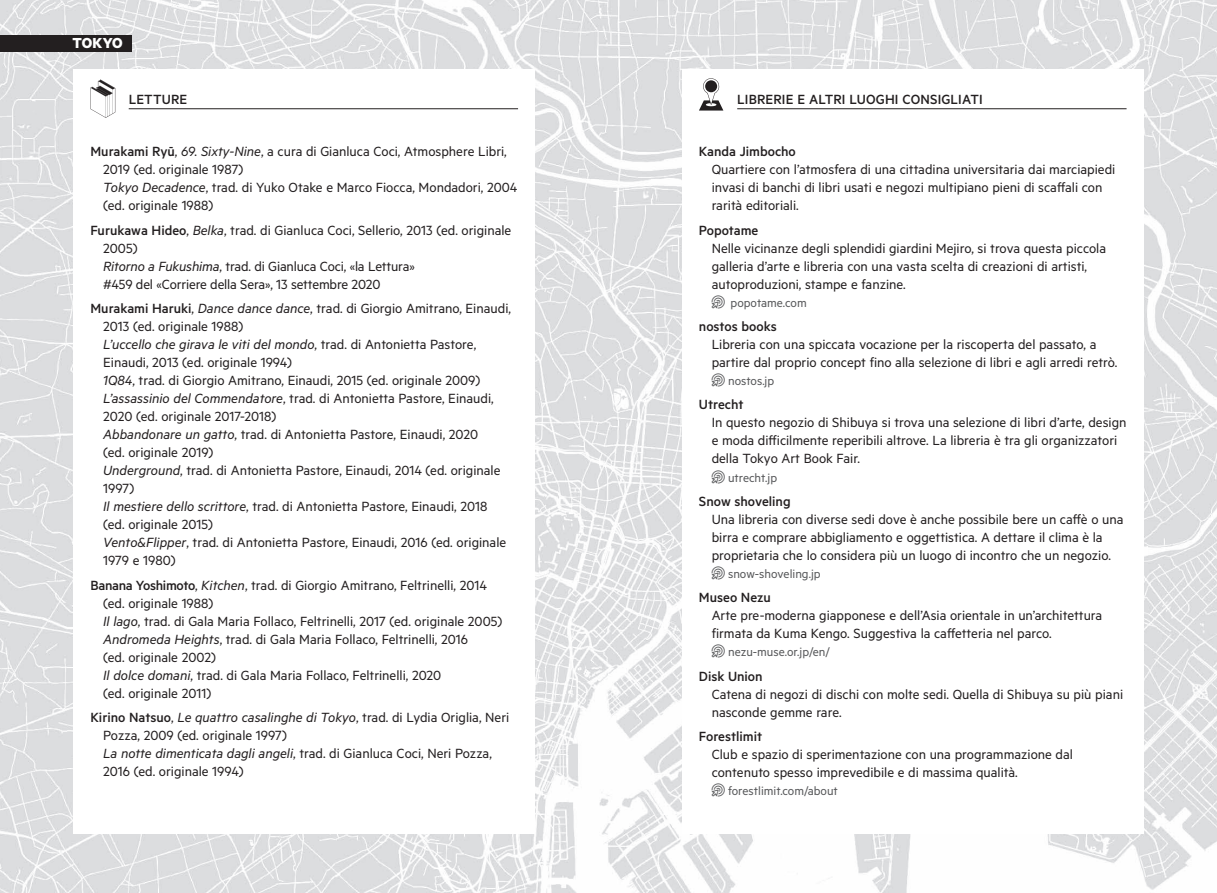
<style>
.page{position:relative;width:1217px;height:893px;background:#fff}
.page>*{position:absolute;margin:0;border:0;box-sizing:border-box;transform-origin:0 0}
.t1{font:700 16.35px "Metric";letter-spacing:.005em;color:#fff}
.t2{font:15px/18px "Metric";color:#231f20}
.t3{font:500 15px "Metric";color:#231f20}
.t4{font:13.5px "Metric";color:#57585a}
.s1{font-weight:500}
.s2{font-style:italic}
</style>
<div class="page">
<img style="left:0;top:0;width:1216px;height:893px">
<div style="left:74px;top:69px;width:461px;height:764px;background:#fff"></div>
<hr style="left:129px;top:108px;width:389px;height:1px;background:#231f20">
<svg style="left:90px;top:80px;width:25px;height:38px"></svg>
<div style="left:0;top:35px;width:131px;height:16px;background:#231f20"></div>
<div style="left:682px;top:69px;width:461px;height:764px;background:#fff"></div>
<hr style="left:737px;top:108px;width:389px;height:1px;background:#231f20">
<svg style="left:699px;top:78px;width:24px;height:33px"></svg>
<p class="t1" style="left:72px;top:33px;width:52px">TOKYO</p>
<p class="t3" style="left:129px;top:91px;width:60px">LETTURE</p>
<p class="t2" style="left:103px;top:142px;width:415px;text-indent:-13px"><span class="s1">Murakami Ryū</span>, <span class="s2">69. Sixty-Nine</span>, a cura di Gianluca Coci, Atmosphere Libri, 2019 (ed. originale 1987)<br><span class="s2">Tokyo Decadence</span>, trad. di Yuko Otake e Marco Fiocca, Mondadori, 2004 (ed. originale 1988)</p>
<p class="t2" style="left:103px;top:221px;width:409px;text-indent:-13px"><span class="s1">Furukawa Hideo</span>, <span class="s2">Belka</span>, trad. di Gianluca Coci, Sellerio, 2013 (ed. originale 2005)<br><span class="s2">Ritorno a Fukushima</span>, trad. di Gianluca Coci, «la Lettura»<br>#459 del «Corriere della Sera», 13 settembre 2020</p>
<p class="t2" style="left:103px;top:299px;width:409px;text-indent:-13px"><span class="s1">Murakami Haruki</span>, <span class="s2">Dance dance dance</span>, trad. di Giorgio Amitrano, Einaudi, 2013 (ed. originale 1988)<br><span class="s2">L’uccello che girava le viti del mondo</span>, trad. di Antonietta Pastore, Einaudi, 2013 (ed. originale 1994)<br><span class="s2">1Q84</span>, trad. di Giorgio Amitrano, Einaudi, 2015 (ed. originale 2009)<br><span class="s2">L’assassinio del Commendatore</span>, trad. di Antonietta Pastore, Einaudi, 2020 (ed. originale 2017-2018)<br><span class="s2">Abbandonare un gatto</span>, trad. di Antonietta Pastore, Einaudi, 2020<br>(ed. originale 2019)<br><span class="s2">Underground</span>, trad. di Antonietta Pastore, Einaudi, 2014 (ed. originale 1997)<br><span class="s2">Il mestiere dello scrittore</span>, trad. di Antonietta Pastore, Einaudi, 2018 (ed. originale 2015)<br><span class="s2">Vento&amp;Flipper</span>, trad. di Antonietta Pastore, Einaudi, 2016 (ed. originale 1979 e 1980)</p>
<p class="t2" style="left:103px;top:575px;width:400px;text-indent:-13px"><span class="s1">Banana Yoshimoto</span>, <span class="s2">Kitchen</span>, trad. di Giorgio Amitrano, Feltrinelli, 2014 (ed. originale 1988)<br><span class="s2">Il lago</span>, trad. di Gala Maria Follaco, Feltrinelli, 2017 (ed. originale 2005)<br><span class="s2">Andromeda Heights</span>, trad. di Gala Maria Follaco, Feltrinelli, 2016<br>(ed. originale 2002)<br><span class="s2">Il dolce domani</span>, trad. di Gala Maria Follaco, Feltrinelli, 2020<br>(ed. originale 2011)</p>
<p class="t2" style="left:103px;top:708px;width:407px;text-indent:-13px"><span class="s1">Kirino Natsuo</span>, <span class="s2">Le quattro casalinghe di Tokyo</span>, trad. di Lydia Origlia, Neri Pozza, 2009 (ed. originale 1997)<br><span class="s2">La notte dimenticata dagli angeli</span>, trad. di Gianluca Coci, Neri Pozza, 2016 (ed. originale 1994)</p>
<p class="t3" style="left:737px;top:91px;width:247px">LIBRERIE E ALTRI LUOGHI CONSIGLIATI</p>
<p class="t3" style="left:698px;top:143px;width:98px">Kanda Jimbocho</p>
<p class="t2" style="left:711px;top:160px;width:405px">Quartiere con l’atmosfera di una cittadina universitaria dai marciapiedi invasi di banchi di libri usati e negozi multipiano pieni di scaffali con rarità editoriali.</p>
<p class="t3" style="left:698px;top:221px;width:61px">Popotame</p>
<p class="t2" style="left:711px;top:239px;width:396px">Nelle vicinanze degli splendidi giardini Mejiro, si trova questa piccola galleria d’arte e libreria con una vasta scelta di creazioni di artisti, autoproduzioni, stampe e fanzine.</p>
<p class="t4" style="left:711px;top:295px;width:96px">◆●●▲□■▼ popotame.com</p>
<p class="t3" style="left:698px;top:318px;width:79px">nostos books</p>
<p class="t2" style="left:711px;top:335px;width:407px">Libreria con una spiccata vocazione per la riscoperta del passato, a partire dal proprio concept fino alla selezione di libri e agli arredi retrò.</p>
<p class="t4" style="left:711px;top:373px;width:64px">◆●●▲□■▼ nostos.jp</p>
<p class="t3" style="left:698px;top:396px;width:46px">Utrecht</p>
<p class="t2" style="left:711px;top:413px;width:416px">In questo negozio di Shibuya si trova una selezione di libri d’arte, design e moda difficilmente reperibili altrove. La libreria è tra gli organizzatori della Tokyo Art Book Fair.</p>
<p class="t4" style="left:711px;top:469px;width:67px">◆●●▲□■▼ utrecht.jp</p>
<p class="t3" style="left:698px;top:492px;width:93px">Snow shoveling</p>
<p class="t2" style="left:711px;top:510px;width:413px">Una libreria con diverse sedi dove è anche possibile bere un caffè o una birra e comprare abbigliamento e oggettistica. A dettare il clima è la proprietaria che lo considera più un luogo di incontro che un negozio.</p>
<p class="t4" style="left:711px;top:566px;width:110px">◆●●▲□■▼ snow-shoveling.jp</p>
<p class="t3" style="left:698px;top:589px;width:74px">Museo Nezu</p>
<p class="t2" style="left:711px;top:606px;width:392px">Arte pre-moderna giapponese e dell’Asia orientale in un’architettura firmata da Kuma Kengo. Suggestiva la caffetteria nel parco.</p>
<p class="t4" style="left:711px;top:644px;width:120px">◆●●▲□■▼ nezu-muse.or.jp/en/</p>
<p class="t3" style="left:698px;top:667px;width:65px">Disk Union</p>
<p class="t2" style="left:711px;top:684px;width:413px">Catena di negozi di dischi con molte sedi. Quella di Shibuya su più piani nasconde gemme rare.</p>
<p class="t3" style="left:698px;top:728px;width:65px">Forestlimit</p>
<p class="t2" style="left:711px;top:745px;width:363px">Club e spazio di sperimentazione con una programmazione dal contenuto spesso imprevedibile e di massima qualità.</p>
<p class="t4" style="left:711px;top:783px;width:128px">◆●●▲□■▼ forestlimit.com/about</p>
</div>
